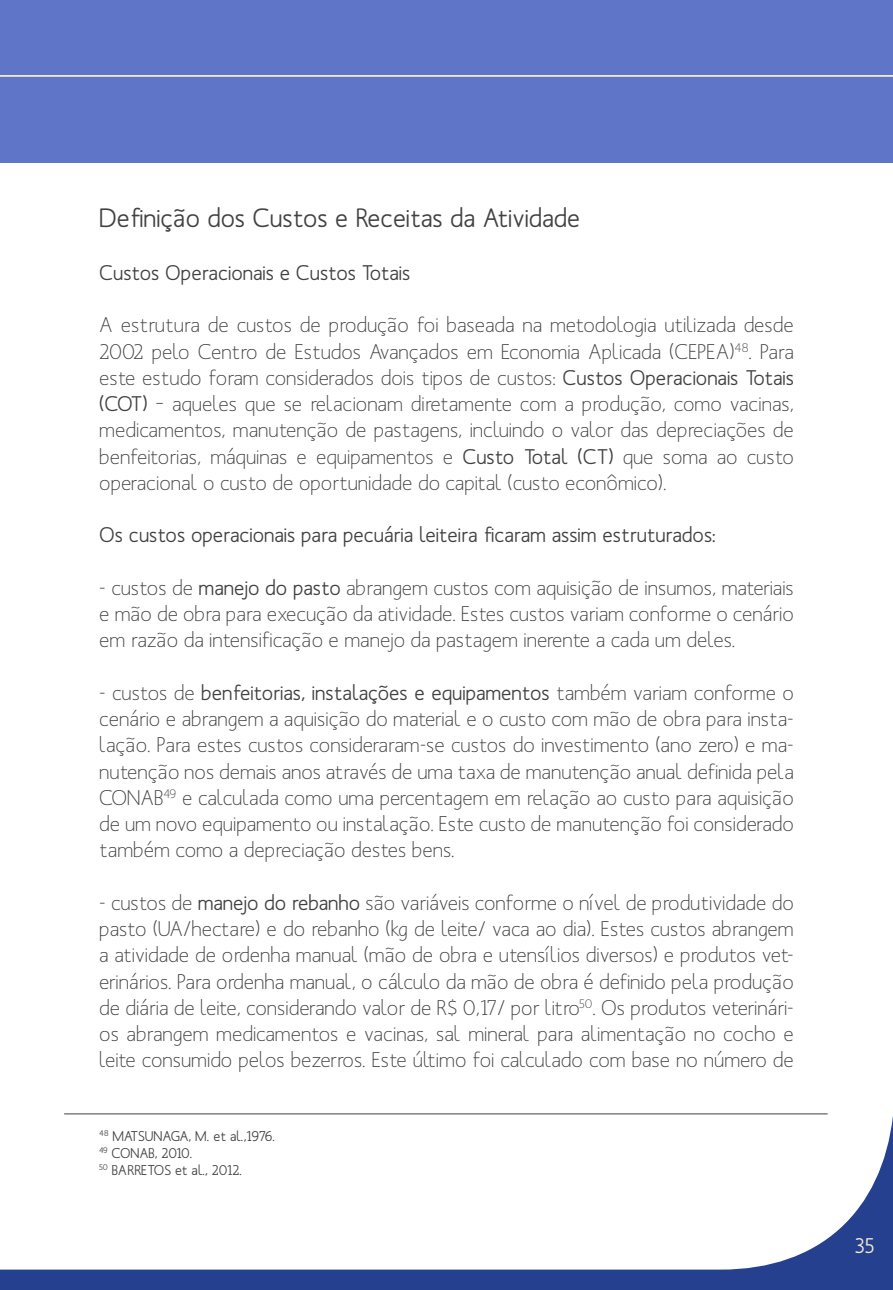
<style>
.page{position:relative;width:893px;height:1290px;background:#fff}
.page>*{position:absolute;margin:0;border:0;box-sizing:border-box;transform-origin:0 0}
.t1{font:500 26.25px "Mank Sans";color:#414042}
.t2{font:21px/26.2px "Mank Sans";color:#414042;text-align:justify}
.t3{font:500 21px "Mank Sans";color:#414042}
.t4{font:500 21px "Mank Sans";color:#f9edd1}
.t5{font:500 14px/16.8px "Mank Sans";color:#414042}
.s1{font-weight:500}
</style>
<div class="page">
<svg style="left:0;top:1116px;width:893px;height:174px"></svg>
<hr style="left:892px;top:1121px;width:1px;height:169px;background:#25408f">
<div style="left:0;top:0;width:893px;height:163px;background:#5f76c8"></div>
<hr style="left:0;top:75px;width:893px;height:2px;background:#f9edd1">
<hr style="left:64px;top:1113px;width:764px;height:1px;background:#414042">
<p class="t1" style="left:99px;top:201px;width:482px">Definição dos Custos e Receitas da Atividade</p>
<p class="t3" style="left:99px;top:259px;width:312px">Custos Operacionais e Custos Totais</p>
<p class="t2" style="left:99px;top:312px;width:696px">A estrutura de custos de produção foi baseada na metodologia utilizada desde 2002 pelo Centro de Estudos Avançados em Economia Aplicada (CEPEA)<sup>48</sup>. Para este estudo foram considerados dois tipos de custos: <span class="s1">Custos Operacionais Totais (COT)</span> – aqueles que se relacionam diretamente com a produção, como vacinas, medicamentos, manutenção de pastagens, incluindo o valor das depreciações de benfeitorias, máquinas e equipamentos e <span class="s1">Custo Total (CT)</span> que soma ao custo operacional o custo de oportunidade do capital (custo econômico).</p>
<p class="t3" style="left:99px;top:522px;width:618px">Os custos operacionais para pecuária leiteira ficaram assim estruturados:</p>
<p class="t2" style="left:99px;top:574px;width:696px">- custos de <span class="s1">manejo do pasto</span> abrangem custos com aquisição de insumos, materiais e mão de obra para execução da atividade. Estes custos variam conforme o cenário em razão da intensificação e manejo da pastagem inerente a cada um deles.</p>
<p class="t2" style="left:99px;top:679px;width:696px">- custos de <span class="s1">benfeitorias, instalações e equipamentos</span> também variam conforme o cenário e abrangem a aquisição do material e o custo com mão de obra para insta&shy;lação. Para estes custos consideraram-se custos do investimento (ano zero) e ma&shy;nutenção nos demais anos através de uma taxa de manutenção anual definida pela CONAB<sup>49</sup> e calculada como uma percentagem em relação ao custo para aquisição de um novo equipamento ou instalação. Este custo de manutenção foi considerado também como a depreciação destes bens.</p>
<p class="t2" style="left:99px;top:889px;width:696px">- custos de <span class="s1">manejo do rebanho</span> são variáveis conforme o nível de produtividade do pasto (UA/hectare) e do rebanho (kg de leite/ vaca ao dia). Estes custos abrangem a atividade de ordenha manual (mão de obra e utensílios diversos) e produtos vet&shy;erinários. Para ordenha manual, o cálculo da mão de obra é definido pela produção de diária de leite, considerando valor de R$ 0,17/ por litro<sup>50</sup>. Os produtos veterinári&shy;os abrangem medicamentos e vacinas, sal mineral para alimentação no cocho e leite consumido pelos bezerros. Este último foi calculado com base no número de</p>
<p class="t5" style="left:99px;top:1127px;width:178px"><sup>48</sup> MATSUNAGA, M. et al.,1976.<br><sup>49</sup> CONAB, 2010.<br><sup>50</sup> BARRETOS et al., 2012.</p>
<p class="t4" style="left:855px;top:1233px;width:21px">35</p>
</div>
